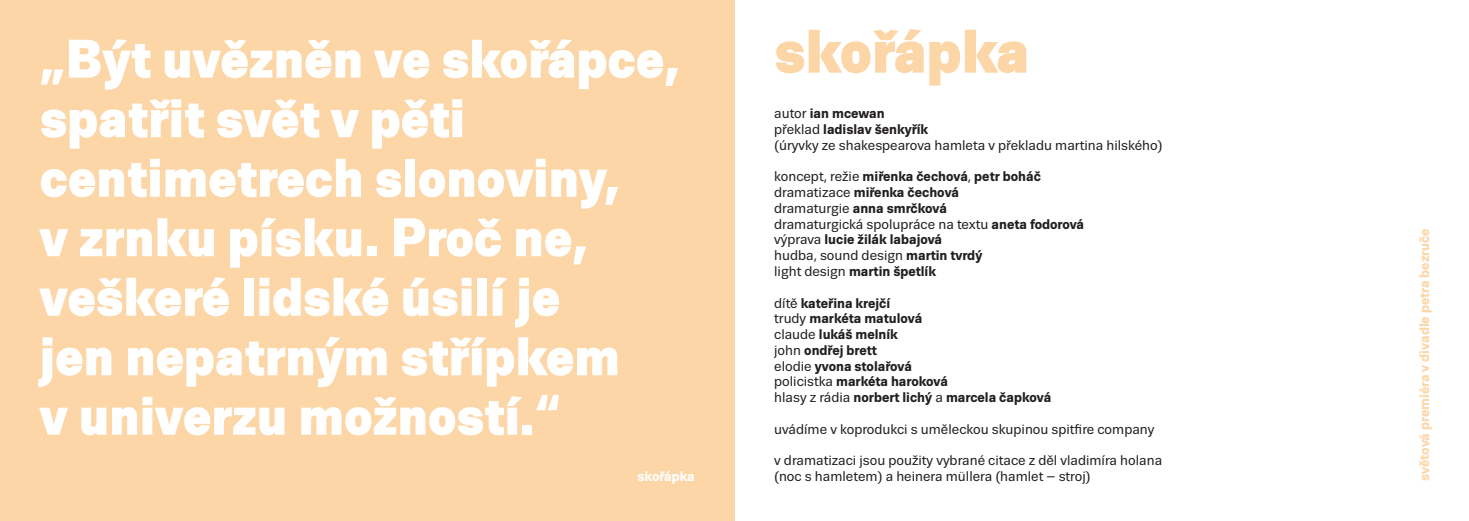
<style>
.page{position:relative;width:1469px;height:521px;background:#fff}
.page>*{position:absolute;margin:0;border:0;box-sizing:border-box;transform-origin:0 0}
.t1{font:900 61.25px "Trivia Sans";color:#fdd6a7}
.t2{font:900 54.25px/59.5px "Trivia Sans";color:#fff}
.t3{font:700 14px "Trivia Sans";color:#231f20}
.t4{font:14px/15.8px "Trivia Sans";color:#231f20}
.t5{font:700 14px "Trivia Sans";color:#fdd6a7}
.t6{font:700 14px "Trivia Sans";color:#fff}
.s1{font-weight:400}
.s2{font-weight:700}
</style>
<div class="page">
<div style="left:0;top:0;width:734px;height:521px;background:#fdd6a7"></div>
<p class="t2" style="left:40px;top:31px;width:641px">„Být uvězněn ve skořápce,</p>
<p class="t1" style="left:774px;top:17px;width:256px">skořápka</p>
<p class="t2" style="left:40px;top:90px;width:581px">spatřit svět v pěti centimetrech slonoviny, v zrnku písku. Proč ne, veškeré lidské úsilí je jen nepatrným střípkem v univerzu možností.“</p>
<p class="t6" style="left:637px;top:468px;width:59px">skořápka</p>
<p class="t3" style="left:774px;top:106px;width:112px"><span class="s1">autor</span> ian mcewan</p>
<p class="t3" style="left:774px;top:122px;width:155px"><span class="s1">překlad</span> ladislav šenkyřík</p>
<p class="t4" style="left:774px;top:138px;width:390px">(úryvky ze shakespearova hamleta v překladu martina hilského)</p>
<p class="t3" style="left:774px;top:169px;width:268px"><span class="s1">koncept, režie</span> miřenka čechová<span class="s1">,</span> petr boháč</p>
<p class="t3" style="left:774px;top:185px;width:186px"><span class="s1">dramatizace</span> miřenka čechová</p>
<p class="t3" style="left:774px;top:200px;width:174px"><span class="s1">dramaturgie</span> anna smrčková</p>
<p class="t4" style="left:774px;top:216px;width:311px">dramaturgická spolupráce na textu <span class="s2">aneta fodorová</span></p>
<p class="t3" style="left:774px;top:232px;width:169px"><span class="s1">výprava</span> lucie žilák labajová</p>
<p class="t4" style="left:774px;top:248px;width:210px">hudba, sound design <span class="s2">martin tvrdý</span></p>
<p class="t3" style="left:774px;top:263px;width:163px"><span class="s1">light design</span> martin špetlík</p>
<p class="t3" style="left:774px;top:295px;width:118px"><span class="s1">dítě</span> kateřina krejčí</p>
<p class="t3" style="left:774px;top:311px;width:150px"><span class="s1">trudy</span> markéta matulová</p>
<p class="t3" style="left:774px;top:326px;width:125px"><span class="s1">claude</span> lukáš melník</p>
<p class="t3" style="left:774px;top:342px;width:104px"><span class="s1">john</span> ondřej brett</p>
<p class="t3" style="left:774px;top:358px;width:139px"><span class="s1">elodie</span> yvona stolařová</p>
<p class="t3" style="left:774px;top:374px;width:175px"><span class="s1">policistka</span> markéta haroková</p>
<p class="t3" style="left:774px;top:389px;width:278px"><span class="s1">hlasy z rádia</span> norbert lichý <span class="s1">a</span> marcela čapková</p>
<p class="t4" style="left:774px;top:421px;width:382px">uvádíme v koprodukci s uměleckou skupinou spitfire company</p>
<p class="t4" style="left:774px;top:453px;width:389px">v dramatizaci jsou použity vybrané citace z děl vladimíra holana (noc s hamletem) a heinera müllera (hamlet – stroj)</p>
<p class="t5" style="left:1416px;top:481px;width:255px;rotate:-90deg">světová premiéra v divadle petra bezruče</p>
</div>
